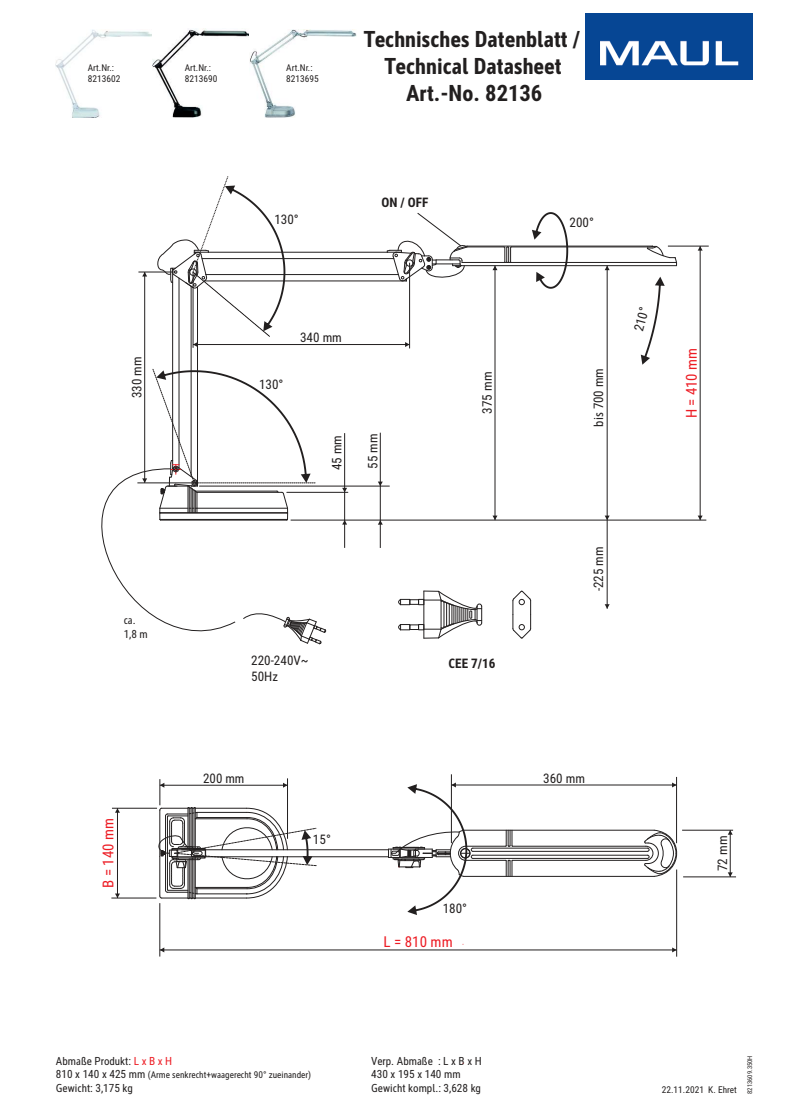
<style>
.page{position:relative;width:792px;height:1120px;background:#fff}
.page>*{position:absolute;margin:0;border:0;box-sizing:border-box;transform-origin:0 0}
.t1{font:700 condensed 22.6px/27.1px "MAUL";color:#221f1f;text-align:center}
.t2{font:condensed 15.1px "MAUL";color:#ed1c24}
.t3{font:condensed 13.2px/15.8px "MAUL";color:#221f1f}
.t4{font:700 condensed 13.2px "MAUL";color:#221f1f}
.t5{font:condensed 11.3px/13.5px "MAUL";color:#221f1f}
.t6{font:condensed 9.4px/11.3px "MAUL";color:#221f1f}
.t7{font:condensed 6.6px "MAUL";color:#221f1f}
.s1{color:#ed1c24}
.s2{font-size:11.3px}
</style>
<div class="page">
<svg style="left:532px;top:212px;width:36px;height:77px"></svg>
<hr style="left:172px;top:273px;width:1px;height:188px;background:#221f1f">
<hr style="left:179px;top:278px;width:1px;height:190px;background:#221f1f">
<hr style="left:197px;top:287px;width:1px;height:199px;background:#221f1f">
<hr style="left:191px;top:286px;width:1px;height:191px;background:#221f1f">
<hr style="left:464px;top:876px;width:190px;height:1px;background:#221f1f">
<hr style="left:464px;top:830px;width:190px;height:1px;background:#221f1f">
<hr style="left:512px;top:860px;width:134px;height:1px;background:#221f1f">
<hr style="left:512px;top:846px;width:134px;height:1px;background:#221f1f">
<hr style="left:473px;top:848px;width:175px;height:1px;background:#221f1f">
<hr style="left:473px;top:851px;width:175px;height:1px;background:#221f1f">
<svg style="left:644px;top:830px;width:40px;height:47px"></svg>
<hr style="left:473px;top:855px;width:175px;height:1px;background:#221f1f">
<hr style="left:473px;top:858px;width:175px;height:1px;background:#221f1f">
<svg style="left:505px;top:830px;width:8px;height:17px"></svg>
<hr style="left:466px;top:846px;width:40px;height:1px;background:#221f1f">
<hr style="left:466px;top:860px;width:40px;height:1px;background:#221f1f">
<svg style="left:505px;top:860px;width:8px;height:16px"></svg>
<hr style="left:182px;top:850px;width:207px;height:1px;background:#221f1f">
<hr style="left:451px;top:774px;width:1px;height:69px;background:#221f1f">
<hr style="left:676px;top:777px;width:1px;height:66px;background:#221f1f">
<hr style="left:451px;top:785px;width:226px;height:1px;background:#221f1f">
<svg style="left:672px;top:783px;width:5px;height:4px"></svg>
<hr style="left:682px;top:830px;width:51px;height:1px;background:#221f1f">
<hr style="left:683px;top:877px;width:53px;height:1px;background:#221f1f">
<hr style="left:730px;top:830px;width:1px;height:47px;background:#221f1f">
<svg style="left:728px;top:830px;width:5px;height:5px"></svg>
<svg style="left:728px;top:872px;width:5px;height:5px"></svg>
<hr style="left:145px;top:272px;width:1px;height:211px;background:#221f1f">
<svg style="left:142px;top:273px;width:5px;height:4px"></svg>
<hr style="left:287px;top:778px;width:1px;height:61px;background:#221f1f">
<hr style="left:291px;top:520px;width:415px;height:1px;background:#221f1f">
<hr style="left:287px;top:492px;width:61px;height:1px;background:#221f1f">
<hr style="left:344px;top:433px;width:1px;height:59px;background:#221f1f">
<svg style="left:342px;top:488px;width:5px;height:60px"></svg>
<hr style="left:199px;top:486px;width:190px;height:1px;background:#221f1f">
<hr style="left:380px;top:486px;width:1px;height:34px;background:#221f1f">
<hr style="left:380px;top:433px;width:1px;height:53px;background:#221f1f">
<svg style="left:378px;top:482px;width:5px;height:4px"></svg>
<svg style="left:378px;top:520px;width:5px;height:28px"></svg>
<div style="left:400px;top:599px;width:10px;height:6px;border:1px solid #221f1f"></div>
<div style="left:410px;top:599px;width:9px;height:6px;border:1px solid #221f1f"></div>
<div style="left:400px;top:624px;width:10px;height:6px;border:1px solid #221f1f"></div>
<div style="left:410px;top:625px;width:9px;height:5px;border:1px solid #221f1f"></div>
<svg style="left:418px;top:591px;width:64px;height:48px"></svg>
<svg style="left:512px;top:591px;width:19px;height:48px"></svg>
<svg style="left:101px;top:468px;width:135px;height:164px"></svg>
<svg style="left:243px;top:613px;width:83px;height:31px"></svg>
<hr style="left:112px;top:808px;width:45px;height:1px;background:#221f1f">
<hr style="left:111px;top:898px;width:45px;height:1px;background:#221f1f">
<hr style="left:117px;top:808px;width:1px;height:90px;background:#221f1f">
<svg style="left:115px;top:808px;width:5px;height:5px"></svg>
<svg style="left:115px;top:894px;width:5px;height:4px"></svg>
<hr style="left:668px;top:246px;width:41px;height:1px;background:#221f1f">
<hr style="left:700px;top:246px;width:1px;height:274px;background:#221f1f">
<svg style="left:698px;top:246px;width:5px;height:5px"></svg>
<svg style="left:698px;top:516px;width:5px;height:4px"></svg>
<svg style="left:153px;top:369px;width:162px;height:152px"></svg>
<hr style="left:208px;top:252px;width:179px;height:1px;background:#221f1f">
<hr style="left:202px;top:258px;width:192px;height:1px;background:#221f1f">
<hr style="left:206px;top:274px;width:192px;height:1px;background:#221f1f">
<hr style="left:205px;top:281px;width:198px;height:1px;background:#221f1f">
<hr style="left:137px;top:483px;width:57px;height:1px;background:#221f1f">
<hr style="left:138px;top:272px;width:38px;height:1px;background:#221f1f">
<hr style="left:462px;top:265px;width:215px;height:1px;background:#221f1f">
<hr style="left:462px;top:262px;width:215px;height:1px;background:#221f1f">
<svg style="left:647px;top:246px;width:30px;height:20px"></svg>
<hr style="left:467px;top:246px;width:185px;height:1px;background:#221f1f">
<hr style="left:511px;top:247px;width:136px;height:1px;background:#221f1f">
<svg style="left:504px;top:246px;width:8px;height:16px"></svg>
<hr style="left:467px;top:247px;width:37px;height:1px;background:#221f1f">
<hr style="left:194px;top:857px;width:195px;height:1px;background:#221f1f">
<svg style="left:388px;top:783px;width:85px;height:132px"></svg>
<svg style="left:156px;top:779px;width:161px;height:120px"></svg>
<hr style="left:193px;top:272px;width:1px;height:76px;background:#221f1f">
<hr style="left:409px;top:263px;width:1px;height:85px;background:#221f1f">
<hr style="left:193px;top:344px;width:217px;height:1px;background:#221f1f">
<svg style="left:156px;top:176px;width:129px;height:171px"></svg>
<svg style="left:405px;top:342px;width:5px;height:5px"></svg>
<svg style="left:387px;top:213px;width:81px;height:69px"></svg>
<svg style="left:641px;top:277px;width:24px;height:88px"></svg>
<hr style="left:607px;top:266px;width:1px;height:254px;background:#221f1f">
<svg style="left:605px;top:266px;width:5px;height:4px"></svg>
<svg style="left:605px;top:516px;width:5px;height:4px"></svg>
<hr style="left:607px;top:520px;width:1px;height:89px;background:#221f1f">
<svg style="left:605px;top:604px;width:5px;height:5px"></svg>
<hr style="left:160px;top:903px;width:1px;height:54px;background:#221f1f">
<hr style="left:677px;top:870px;width:1px;height:87px;background:#221f1f">
<hr style="left:160px;top:950px;width:517px;height:1px;background:#221f1f">
<svg style="left:160px;top:947px;width:4px;height:5px"></svg>
<svg style="left:672px;top:947px;width:5px;height:5px"></svg>
<img style="left:585px;top:13px;width:167px;height:66px">
<img style="left:55px;top:28px;width:301px;height:90px">
<hr style="left:495px;top:266px;width:1px;height:254px;background:#221f1f">
<svg style="left:493px;top:266px;width:4px;height:4px"></svg>
<svg style="left:493px;top:516px;width:4px;height:4px"></svg>
<p class="t6" style="left:88px;top:62px;width:34px">Art.Nr.:<br>8213602</p>
<p class="t6" style="left:185px;top:62px;width:34px">Art.Nr.:<br>8213690</p>
<p class="t6" style="left:286px;top:62px;width:34px">Art.Nr.:<br>8213695</p>
<h1 class="t1" style="left:363px;top:24px;width:219px">Technisches Datenblatt /<br>Technical Datasheet<br>Art.-No. 82136</h1>
<h3 class="t3" style="left:128px;top:398px;width:43px;rotate:-90deg">330 mm</h3>
<p class="t5" style="left:124px;top:613px;width:26px">ca.<br>1,8 m</p>
<h2 class="t2" style="left:98px;top:888px;width:71px;rotate:-90deg">B = 140 mm</h2>
<h3 class="t4" style="left:381px;top:193px;width:48px">ON / OFF</h3>
<h3 class="t3" style="left:274px;top:210px;width:26px">130°</h3>
<h3 class="t3" style="left:570px;top:214px;width:26px">200°</h3>
<h3 class="t3" style="left:259px;top:376px;width:26px">130°</h3>
<h3 class="t3" style="left:300px;top:329px;width:43px">340 mm</h3>
<h3 class="t3" style="left:328px;top:470px;width:36px;rotate:-90deg">45 mm</h3>
<h3 class="t3" style="left:364px;top:469px;width:36px;rotate:-90deg">55 mm</h3>
<h3 class="t3" style="left:479px;top:414px;width:43px;rotate:-90deg">375 mm</h3>
<h3 class="t3" style="left:251px;top:652px;width:59px">220-240V~<br>50Hz</h3>
<h3 class="t4" style="left:449px;top:654px;width:49px">CEE 7/16</h3>
<h3 class="t3" style="left:590px;top:427px;width:60px;rotate:-90deg">bis 700 mm</h3>
<h3 class="t3" style="left:630px;top:329px;width:26px;rotate:-75deg">210°</h3>
<h3 class="t3" style="left:590px;top:591px;width:46px;rotate:-90deg">-225 mm</h3>
<h3 class="t3" style="left:203px;top:770px;width:43px">200 mm</h3>
<h3 class="t3" style="left:313px;top:830px;width:19px">15°</h3>
<h3 class="t3" style="left:443px;top:900px;width:26px">180°</h3>
<h2 class="t2" style="left:384px;top:931px;width:71px">L = 810 mm</h2>
<h3 class="t3" style="left:543px;top:770px;width:43px">360 mm</h3>
<h2 class="t2" style="left:681px;top:418px;width:72px;rotate:-90deg">H = 410 mm</h2>
<h3 class="t3" style="left:714px;top:871px;width:37px;rotate:-90deg">72 mm</h3>
<p class="t5" style="left:56px;top:1054px;width:118px">Abmaße Produkt: <span class="s1">L x B x H</span></p>
<p class="t6" style="left:56px;top:1069px;width:257px"><span class="s2">810 x 140 x 425 mm</span> (Arme senkrecht+waagerecht 90° zueinander)</p>
<p class="t5" style="left:56px;top:1081px;width:78px">Gewicht: 3,175 kg</p>
<p class="t5" style="left:371px;top:1054px;width:112px">Verp. Abmaße : L x B x H<br>430 x 195 x 140 mm<br>Gewicht kompl.: 3,628 kg</p>
<p class="t6" style="left:662px;top:1084px;width:76px">22.11.2021 K. Ehret</p>
<p class="t7" style="left:745px;top:1094px;width:40px;rotate:-90deg">8213609.350H</p>
</div>
